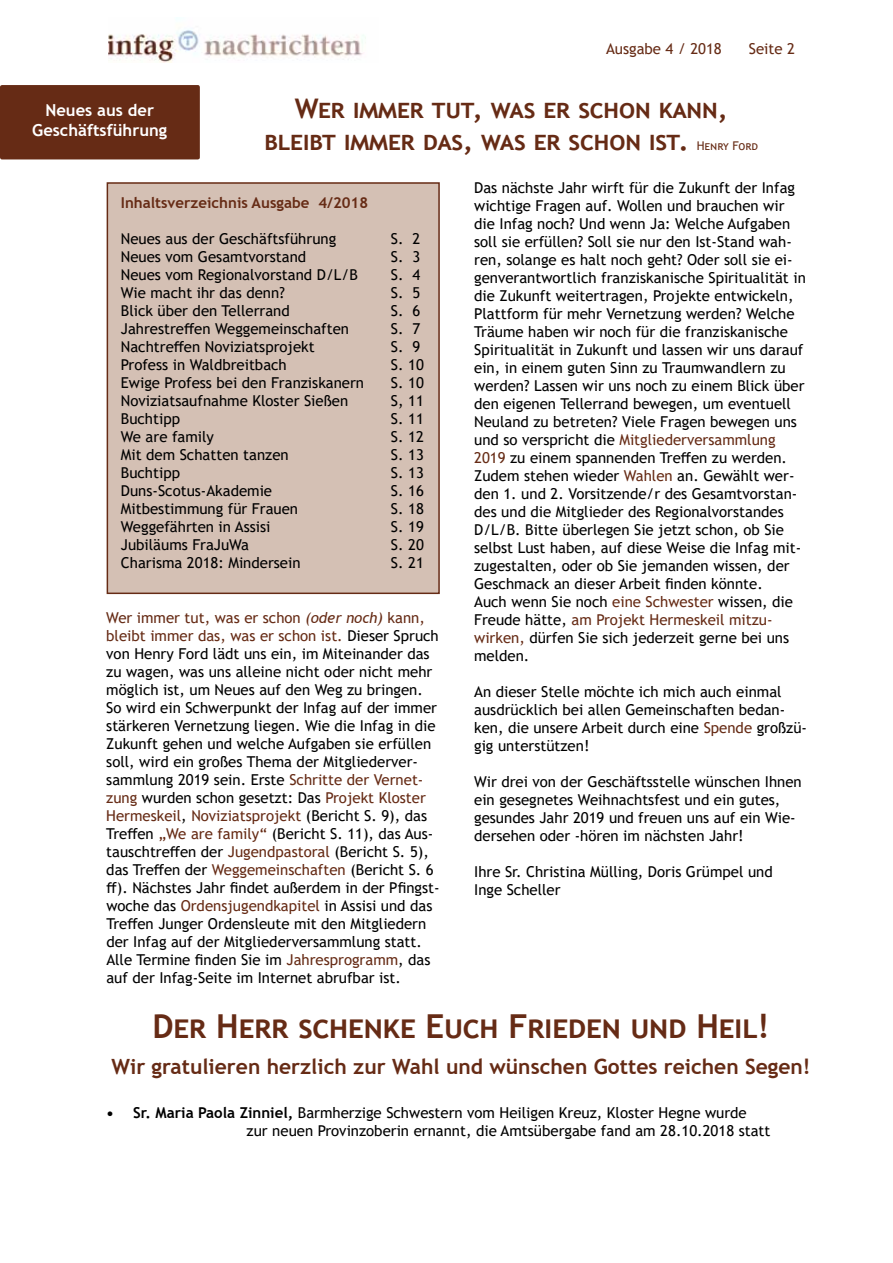
<style>
.page{position:relative;width:893px;height:1263px;background:#fff}
.page>*{position:absolute;margin:0;border:0;box-sizing:border-box;transform-origin:0 0}
.t1{font:700 33px "Trebuchet MS";color:#662b15}
.t2{font:700 27px/32.4px "Trebuchet MS";letter-spacing:-.01em;color:#662b15}
.t3{font:700 21px "Trebuchet MS";color:#662b15}
.t4{font:700 16.5px/19.8px "Trebuchet MS";color:#fff;text-align:center}
.t5{font:15px/18px "Trebuchet MS";color:#000}
.t6{font:700 15px "Trebuchet MS";color:#662b15}
.t7{font:15px "Trebuchet MS";color:#662b15}
.t8{font:12px "Trebuchet MS";letter-spacing:.05em;color:#662b15}
.s1{color:#662b15}
.s2{font-style:italic;color:#662b15}
.s3{font-weight:700}
</style>
<div class="page">
<div style="left:0;top:85px;width:200px;height:74px;background:#662b15;border-radius:2px"></div>
<img style="left:108px;top:29px;width:258px;height:33px">
<div style="left:107px;top:183px;width:332px;height:410px;background:#d4c0b4"></div>
<div style="left:107px;top:182px;width:333px;height:412px;border:2px solid #662b15"></div>
<p class="t4" style="left:32px;top:100px;width:136px">Neues aus der<br>Geschäftsführung</p>
<p class="t7" style="left:606px;top:39px;width:117px">Ausgabe 4 / 2018</p>
<p class="t7" style="left:749px;top:39px;width:48px">Seite 2</p>
<h2 class="t2" style="left:264px;top:92px;width:465px;text-indent:30px">Wer immer tut, was er schon kann, bleibt immer das, was er schon ist.</h2>
<p class="t8" style="left:697px;top:138px;width:63px">Henry Ford</p>
<p class="t6" style="left:121px;top:193px;width:249px">Inhaltsverzeichnis Ausgabe 4/2018</p>
<p class="t5" style="left:121px;top:229px;width:217px">Neues aus der Geschäftsführung</p>
<p class="t5" style="left:391px;top:229px;width:31px">S. 2</p>
<p class="t5" style="left:121px;top:247px;width:187px">Neues vom Gesamtvorstand</p>
<p class="t5" style="left:391px;top:247px;width:31px">S. 3</p>
<p class="t5" style="left:121px;top:265px;width:238px">Neues vom Regionalvorstand D/L/B</p>
<p class="t5" style="left:391px;top:265px;width:31px">S. 4</p>
<p class="t5" style="left:121px;top:283px;width:165px">Wie macht ihr das denn?</p>
<p class="t5" style="left:391px;top:283px;width:31px">S. 5</p>
<p class="t5" style="left:121px;top:301px;width:170px">Blick über den Tellerrand</p>
<p class="t5" style="left:391px;top:301px;width:31px">S. 6</p>
<p class="t5" style="left:121px;top:319px;width:230px">Jahrestreffen Weggemeinschaften</p>
<p class="t5" style="left:391px;top:319px;width:31px">S. 7</p>
<p class="t5" style="left:121px;top:337px;width:195px">Nachtreffen Noviziatsprojekt</p>
<p class="t5" style="left:391px;top:337px;width:31px">S. 9</p>
<p class="t5" style="left:121px;top:355px;width:167px">Profess in Waldbreitbach</p>
<p class="t5" style="left:391px;top:355px;width:34px">S. 10</p>
<p class="t5" style="left:121px;top:373px;width:245px">Ewige Profess bei den Franziskanern</p>
<p class="t5" style="left:391px;top:373px;width:34px">S. 10</p>
<p class="t5" style="left:121px;top:391px;width:229px">Noviziatsaufnahme Kloster Sießen</p>
<p class="t5" style="left:391px;top:391px;width:34px">S, 11</p>
<p class="t5" style="left:121px;top:409px;width:61px">Buchtipp</p>
<p class="t5" style="left:391px;top:409px;width:34px">S. 11</p>
<p class="t5" style="left:121px;top:427px;width:95px">We are family</p>
<p class="t5" style="left:391px;top:427px;width:34px">S. 12</p>
<p class="t5" style="left:121px;top:445px;width:169px">Mit dem Schatten tanzen</p>
<p class="t5" style="left:391px;top:445px;width:34px">S. 13</p>
<p class="t5" style="left:121px;top:463px;width:61px">Buchtipp</p>
<p class="t5" style="left:391px;top:463px;width:34px">S. 13</p>
<p class="t5" style="left:121px;top:481px;width:153px">Duns-Scotus-Akademie</p>
<p class="t5" style="left:391px;top:481px;width:34px">S. 16</p>
<p class="t5" style="left:121px;top:499px;width:179px">Mitbestimmung für Frauen</p>
<p class="t5" style="left:391px;top:499px;width:34px">S. 18</p>
<p class="t5" style="left:121px;top:517px;width:151px">Weggefährten in Assisi</p>
<p class="t5" style="left:391px;top:517px;width:34px">S. 19</p>
<p class="t5" style="left:121px;top:535px;width:130px">Jubiläums FraJuWa</p>
<p class="t5" style="left:391px;top:535px;width:34px">S. 20</p>
<p class="t5" style="left:121px;top:553px;width:181px">Charisma 2018: Mindersein</p>
<p class="t5" style="left:391px;top:553px;width:34px">S. 21</p>
<p class="t5" style="left:106px;top:609px;width:335px"><span class="s1">Wer immer tut, was er schon</span> <span class="s2">(oder noch)</span> <span class="s1">kann, bleibt immer das, was er schon ist.</span> Dieser Spruch von Henry Ford lädt uns ein, im Miteinander das zu wagen, was uns alleine nicht oder nicht mehr möglich ist, um Neues auf den Weg zu bringen.<br>So wird ein Schwerpunkt der Infag auf der immer stärkeren Vernetzung liegen. Wie die Infag in die Zukunft gehen und welche Aufgaben sie erfüllen soll, wird ein großes Thema der Mitgliederver&shy;sammlung 2019 sein. Erste <span class="s1">Schritte der Vernet&shy;zung</span> wurden schon gesetzt: Das <span class="s1">Projekt Kloster Hermeskeil</span>, <span class="s1">Noviziatsprojekt</span> (Bericht S. 9), das Treffen <span class="s1">„We are family“</span> (Bericht S. 11), das Aus&shy;tauschtreffen der <span class="s1">Jugendpastoral</span> (Bericht S. 5), das Treffen der <span class="s1">Weggemeinschaften</span> (Bericht S. 6 ff). Nächstes Jahr findet außerdem in der Pfingst&shy;woche das <span class="s1">Ordensjugendkapitel</span> in Assisi und das Treffen Junger Ordensleute mit den Mitgliedern der Infag auf der Mitgliederversammlung statt.<br>Alle Termine finden Sie im <span class="s1">Jahresprogramm</span>, das auf der Infag-Seite im Internet abrufbar ist.</p>
<p class="t5" style="left:474px;top:179px;width:333px">Das nächste Jahr wirft für die Zukunft der Infag wichtige Fragen auf. Wollen und brauchen wir die Infag noch? Und wenn Ja: Welche Aufgaben soll sie erfüllen? Soll sie nur den Ist-Stand wah&shy;ren, solange es halt noch geht? Oder soll sie ei&shy;genverantwortlich franziskanische Spiritualität in die Zukunft weitertragen, Projekte entwickeln, Plattform für mehr Vernetzung werden? Welche Träume haben wir noch für die franziskanische Spiritualität in Zukunft und lassen wir uns darauf ein, in einem guten Sinn zu Traumwandlern zu werden? Lassen wir uns noch zu einem Blick über den eigenen Tellerrand bewegen, um eventuell Neuland zu betreten? Viele Fragen bewegen uns und so verspricht die <span class="s1">Mitgliederversammlung 2019</span> zu einem spannenden Treffen zu werden.<br>Zudem stehen wieder <span class="s1">Wahlen</span> an. Gewählt wer&shy;den 1. und 2. Vorsitzende/r des Gesamtvorstan&shy;des und die Mitglieder des Regionalvorstandes D/L/B. Bitte überlegen Sie jetzt schon, ob Sie selbst Lust haben, auf diese Weise die Infag mit&shy;zugestalten, oder ob Sie jemanden wissen, der Geschmack an dieser Arbeit finden könnte.<br>Auch wenn Sie noch <span class="s1">eine Schwester</span> wissen, die Freude hätte, <span class="s1">am Projekt Hermeskeil mitzu&shy;wirken,</span> dürfen Sie sich jederzeit gerne bei uns melden.</p>
<p class="t5" style="left:474px;top:683px;width:334px">An dieser Stelle möchte ich mich auch einmal ausdrücklich bei allen Gemeinschaften bedan&shy;ken, die unsere Arbeit durch eine <span class="s1">Spende</span> großzü&shy;gig unterstützen!</p>
<p class="t5" style="left:474px;top:773px;width:329px">Wir drei von der Geschäftsstelle wünschen Ihnen ein gesegnetes Weihnachtsfest und ein gutes, gesundes Jahr 2019 und freuen uns auf ein Wie&shy;dersehen oder -hören im nächsten Jahr!</p>
<p class="t5" style="left:474px;top:863px;width:300px">Ihre Sr. Christina Mülling, Doris Grümpel und<br>Inge Scheller</p>
<h1 class="t1" style="left:152px;top:1005px;width:619px">Der Herr schenke Euch Frieden und Heil!</h1>
<h3 class="t3" style="left:112px;top:1053px;width:701px">Wir gratulieren herzlich zur Wahl und wünschen Gottes reichen Segen!</h3>
<p class="t5" style="left:247px;top:1104px;width:525px;text-indent:-140px"><span class="s3">• Sr. Maria Paola Zinniel,</span> Barmherzige Schwestern vom Heiligen Kreuz, Kloster Hegne wurde zur neuen Provinzoberin ernannt, die Amtsübergabe fand am 28.10.2018 statt</p>
</div>
